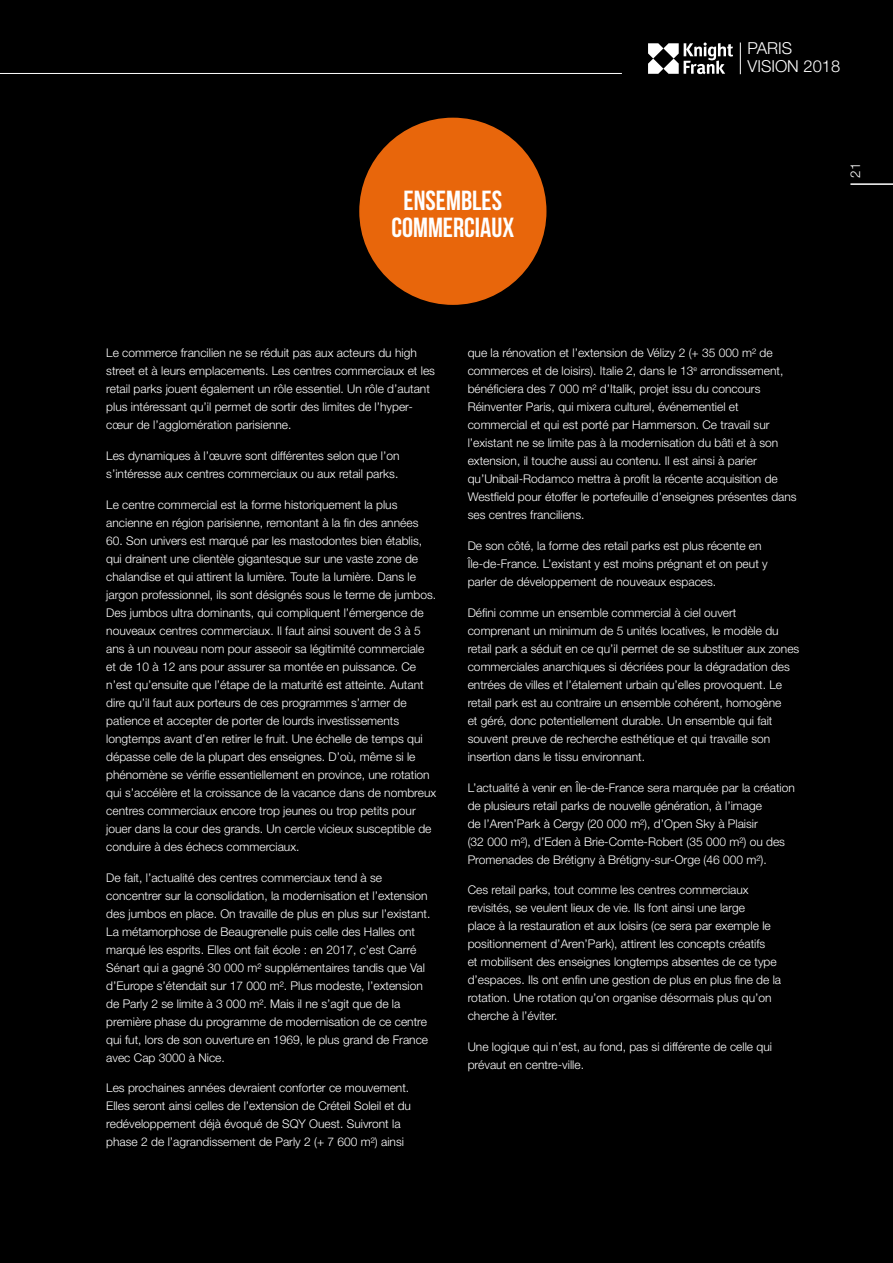
<style>
.page{position:relative;width:893px;height:1263px;background:#000}
.page>*{position:absolute;margin:0;border:0;box-sizing:border-box;transform-origin:0 0}
.t1{font:27.6px/26.8px "Bebas Neue";color:#fff;text-align:center}
.t2{font:300 16.5px/18px "Helvetica Neue LT Std";color:#fff}
.t3{font:300 13.5px "Helvetica Neue LT Std";color:#fff}
.t4{font:300 12px/18px "Helvetica Neue LT Std";color:#fff}
</style>
<div class="page">
<hr style="left:0;top:73px;width:622px;height:1px;background:#fff">
<hr style="left:850px;top:183px;width:43px;height:2px;background:#fff">
<div style="left:359px;top:118px;width:187px;height:187px;background:#e8660b;border-radius:50%"></div>
<svg style="left:648px;top:43px;width:85px;height:31px"></svg>
<hr style="left:740px;top:43px;width:1px;height:31px;background:#fff">
<h1 class="t1" style="left:391px;top:187px;width:124px">ENSEMBLES<br>COMMERCIAUX</h1>
<h2 class="t2" style="left:747px;top:39px;width:94px">PARIS<br>VISION 2018</h2>
<p class="t3" style="left:847px;top:178px;width:17px;rotate:-90deg">21</p>
<p class="t4" style="left:106px;top:344px;width:330px">Le commerce francilien ne se réduit pas aux acteurs du high street et à leurs emplacements. Les centres commerciaux et les retail parks jouent également un rôle essentiel. Un rôle d’autant plus intéressant qu’il permet de sortir des limites de l’hyper&shy;cœur de l’agglomération parisienne.</p>
<p class="t4" style="left:106px;top:446px;width:295px">Les dynamiques à l’œuvre sont différentes selon que l’on s’intéresse aux centres commerciaux ou aux retail parks.</p>
<p class="t4" style="left:106px;top:495px;width:314px">Le centre commercial est la forme historiquement la plus ancienne en région parisienne, remontant à la fin des années</p>
<p class="t4" style="left:106px;top:531px;width:331px">60. Son univers est marqué par les mastodontes bien établis, qui drainent une clientèle gigantesque sur une vaste zone de chalandise et qui attirent la lumière. Toute la lumière. Dans le jargon professionnel, ils sont désignés sous le terme de jumbos.<br>Des jumbos ultra dominants, qui compliquent l’émergence de nouveaux centres commerciaux. Il faut ainsi souvent de 3 à 5 ans à un nouveau nom pour asseoir sa légitimité commerciale et de 10 à 12 ans pour assurer sa montée en puissance. Ce n’est qu’ensuite que l’étape de la maturité est atteinte. Autant dire qu’il faut aux porteurs de ces programmes s’armer de patience et accepter de porter de lourds investissements longtemps avant d’en retirer le fruit. Une échelle de temps qui dépasse celle de la plupart des enseignes. D’où, même si le phénomène se vérifie essentiellement en province, une rotation qui s’accélère et la croissance de la vacance dans de nombreux centres commerciaux encore trop jeunes ou trop petits pour jouer dans la cour des grands. Un cercle vicieux susceptible de conduire à des échecs commerciaux.</p>
<p class="t4" style="left:106px;top:868px;width:326px">De fait, l’actualité des centres commerciaux tend à se concentrer sur la consolidation, la modernisation et l’extension des jumbos en place. On travaille de plus en plus sur l’existant.<br>La métamorphose de Beaugrenelle puis celle des Halles ont marqué les esprits. Elles ont fait école : en 2017, c’est Carré Sénart qui a gagné 30 000 m² supplémentaires tandis que Val d’Europe s’étendait sur 17 000 m². Plus modeste, l’extension de Parly 2 se limite à 3 000 m². Mais il ne s’agit que de la première phase du programme de modernisation de ce centre qui fut, lors de son ouverture en 1969, le plus grand de France avec Cap 3000 à Nice.</p>
<p class="t4" style="left:106px;top:1079px;width:306px">Les prochaines années devraient conforter ce mouvement.<br>Elles seront ainsi celles de l’extension de Créteil Soleil et du redéveloppement déjà évoqué de SQY Ouest. Suivront la phase 2 de l’agrandissement de Parly 2 (+ 7 600 m²) ainsi</p>
<p class="t4" style="left:468px;top:344px;width:330px">que la rénovation et l’extension de Vélizy 2 (+ 35 000 m² de commerces et de loisirs). Italie 2, dans le 13<sup>e</sup> arrondissement, bénéficiera des 7 000 m² d’Italik, projet issu du concours Réinventer Paris, qui mixera culturel, événementiel et commercial et qui est porté par Hammerson. Ce travail sur l’existant ne se limite pas à la modernisation du bâti et à son extension, il touche aussi au contenu. Il est ainsi à parier qu’Unibail-Rodamco mettra à profit la récente acquisition de Westfield pour étoffer le portefeuille d’enseignes présentes dans ses centres franciliens.</p>
<p class="t4" style="left:468px;top:536px;width:301px">De son côté, la forme des retail parks est plus récente en<br>Île‑de‑France. L’existant y est moins prégnant et on peut y parler de développement de nouveaux espaces.</p>
<p class="t4" style="left:468px;top:603px;width:333px">Défini comme un ensemble commercial à ciel ouvert comprenant un minimum de 5 unités locatives, le modèle du retail park a séduit en ce qu’il permet de se substituer aux zones commerciales anarchiques si décriées pour la dégradation des entrées de villes et l’étalement urbain qu’elles provoquent. Le retail park est au contraire un ensemble cohérent, homogène<br>et géré, donc potentiellement durable. Un ensemble qui fait souvent preuve de recherche esthétique et qui travaille son insertion dans le tissu environnant.</p>
<p class="t4" style="left:468px;top:778px;width:329px">L’actualité à venir en Île-de-France sera marquée par la création de plusieurs retail parks de nouvelle génération, à l’image<br>de l’Aren’Park à Cergy (20 000 m²), d’Open Sky à Plaisir<br>(32 000 m²), d’Eden à Brie-Comte-Robert (35 000 m²) ou des Promenades de Brétigny à Brétigny-sur-Orge (46 000 m²).</p>
<p class="t4" style="left:468px;top:881px;width:315px">Ces retail parks, tout comme les centres commerciaux revisités, se veulent lieux de vie. Ils font ainsi une large<br>place à la restauration et aux loisirs (ce sera par exemple le positionnement d’Aren’Park), attirent les concepts créatifs<br>et mobilisent des enseignes longtemps absentes de ce type d’espaces. Ils ont enfin une gestion de plus en plus fine de la rotation. Une rotation qu’on organise désormais plus qu’on cherche à l’éviter.</p>
<p class="t4" style="left:468px;top:1037px;width:306px">Une logique qui n’est, au fond, pas si différente de celle qui prévaut en centre-ville.</p>
</div>
